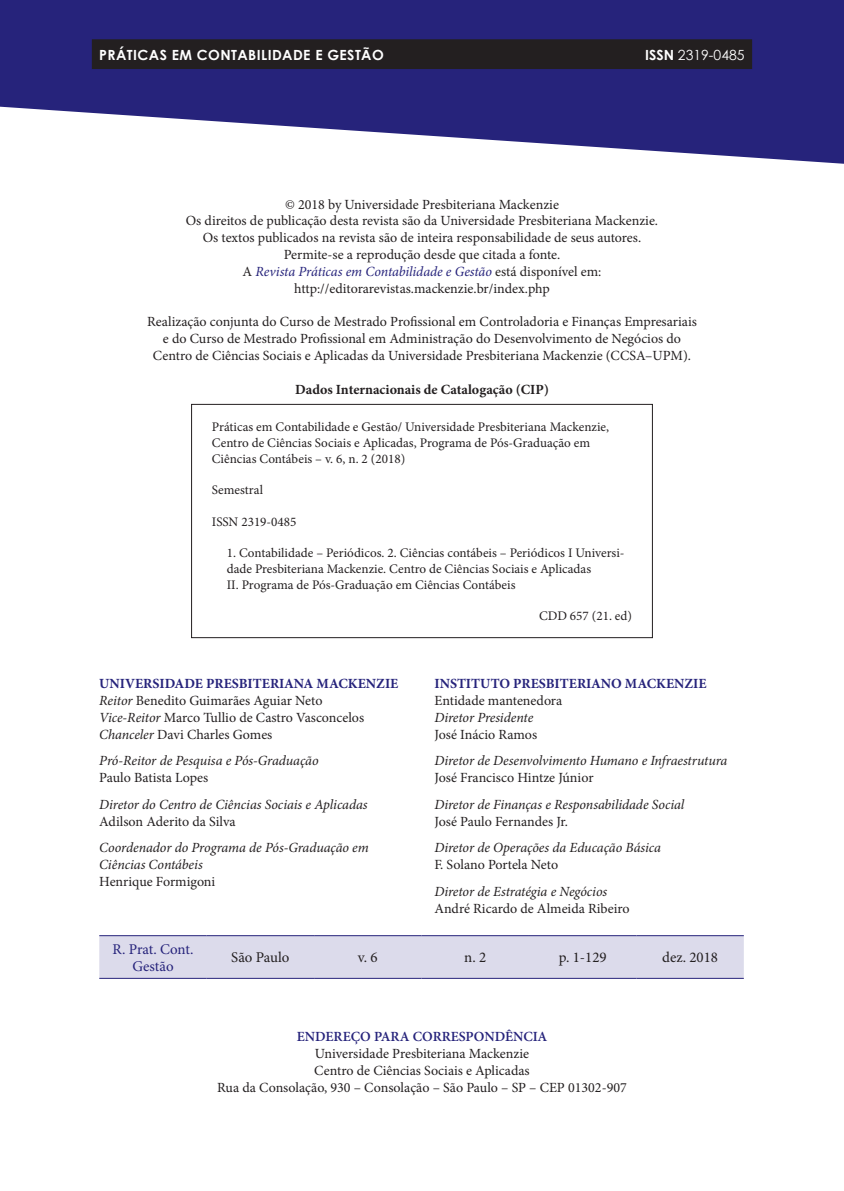
<style>
.page{position:relative;width:844px;height:1191px;background:#fff}
.page>*{position:absolute;margin:0;border:0;box-sizing:border-box;transform-origin:0 0}
.t1{font:14.88px "Minion Pro";color:#231f20}
.t2{font:14.88px/17.8px "Minion Pro";color:#26237b;text-align:center}
.t3{font:14px/16.8px "Minion Pro";letter-spacing:-.005em;color:#231f20;text-align:center}
.t4{font:italic 14px/16.8px "Minion Pro";letter-spacing:-.005em;color:#231f20}
.t5{font:700 14px "Minion Pro";color:#231f20}
.t6{font:700 14px "Minion Pro";color:#26237b}
.t7{font:700 14px "Century Gothic";letter-spacing:.03em;color:#fff}
.t8{font:600 14px "Minion Pro";color:#26237b}
.t9{font:14px "Century Gothic";color:#fff}
.t10{font:13.12px/15.8px "Minion Pro";color:#231f20}
.s1{font-weight:700}
.s2{font-style:italic;color:#26237b}
.s3{font-weight:700;color:#26237b}
.s4{font-style:italic}
</style>
<div class="page">
<svg style="left:0;top:0;width:843px;height:164px;fill:#26237b"></svg>
<div style="left:92px;top:39px;width:660px;height:30px;background:#231f20"></div>
<div style="left:191px;top:404px;width:461px;height:234px;border:1px solid #231f20"></div>
<div style="left:99px;top:936px;width:644px;height:42px;background:#dcdbeb"></div>
<hr style="left:99px;top:935px;width:108px;height:1px;background:#26237b">
<hr style="left:207px;top:935px;width:107px;height:1px;background:#26237b">
<hr style="left:314px;top:935px;width:107px;height:1px;background:#26237b">
<hr style="left:421px;top:935px;width:108px;height:1px;background:#26237b">
<hr style="left:529px;top:935px;width:107px;height:1px;background:#26237b">
<hr style="left:636px;top:935px;width:107px;height:1px;background:#26237b">
<hr style="left:99px;top:978px;width:108px;height:1px;background:#26237b">
<hr style="left:207px;top:978px;width:107px;height:1px;background:#26237b">
<hr style="left:314px;top:978px;width:107px;height:1px;background:#26237b">
<hr style="left:421px;top:978px;width:108px;height:1px;background:#26237b">
<hr style="left:529px;top:978px;width:107px;height:1px;background:#26237b">
<hr style="left:636px;top:978px;width:107px;height:1px;background:#26237b">
<p class="t7" style="left:99px;top:44px;width:286px">PRÁTICAS EM CONTABILIDADE E GESTÃO</p>
<p class="t9" style="left:645px;top:45px;width:101px"><span class="s1">ISSN</span> 2319-0485</p>
<p class="t3" style="left:186px;top:196px;width:473px">© 2018 by Universidade Presbiteriana Mackenzie<br>Os direitos de publicação desta revista são da Universidade Presbiteriana Mackenzie.<br>Os textos publicados na revista são de inteira responsabilidade de seus autores.<br>Permite‑se a reprodução desde que citada a fonte.<br>A <span class="s2">Revista Práticas em Contabilidade e Gestão</span> está disponível em: http://editorarevistas.mackenzie.br/index.php</p>
<p class="t3" style="left:147px;top:313px;width:551px">Realização conjunta do Curso de Mestrado Profissional em Controladoria e Finanças Empresariais e do Curso de Mestrado Profissional em Administração do Desenvolvimento de Negócios do<br>Centro de Ciências Sociais e Aplicadas da Universidade Presbiteriana Mackenzie (CCSA–UPM).</p>
<p class="t5" style="left:295px;top:379px;width:255px">Dados Internacionais de Catalogação (CIP)</p>
<p class="t10" style="left:212px;top:419px;width:398px">Práticas em Contabilidade e Gestão/ Universidade Presbiteriana Mackenzie,<br>Centro de Ciências Sociais e Aplicadas, Programa de Pós‑Graduação em<br>Ciências Contábeis – v. 6, n. 2 (2018)</p>
<p class="t10" style="left:212px;top:482px;width:53px">Semestral</p>
<p class="t10" style="left:212px;top:514px;width:86px">ISSN 2319‑0485</p>
<p class="t10" style="left:227px;top:545px;width:399px">1. Contabilidade – Periódicos. 2. Ciências contábeis – Periódicos I Universi‑ dade Presbiteriana Mackenzie. Centro de Ciências Sociais e Aplicadas<br>II. Programa de Pós‑Graduação em Ciências Contábeis</p>
<p class="t10" style="left:539px;top:608px;width:94px">CDD 657 (21. ed)</p>
<p class="t3" style="left:99px;top:675px;width:300px;text-align:left"><span class="s3">UNIVERSIDADE PRESBITERIANA MACKENZIE </span><span class="s4">Reitor</span> Benedito Guimarães Aguiar Neto<br><span class="s4">Vice‑Reitor</span> Marco Tullio de Castro Vasconcelos <span class="s4">Chanceler</span> Davi Charles Gomes</p>
<p class="t4" style="left:99px;top:752px;width:221px">Pró‑Reitor de Pesquisa e Pós‑Graduação</p>
<p class="t3" style="left:99px;top:769px;width:111px">Paulo Batista Lopes</p>
<p class="t4" style="left:99px;top:796px;width:270px">Diretor do Centro de Ciências Sociais e Aplicadas</p>
<p class="t3" style="left:99px;top:813px;width:138px">Adilson Aderito da Silva</p>
<p class="t4" style="left:99px;top:839px;width:271px">Coordenador do Programa de Pós‑Graduação em<br>Ciências Contábeis</p>
<p class="t3" style="left:99px;top:873px;width:118px">Henrique Formigoni</p>
<p class="t6" style="left:434px;top:674px;width:274px">INSTITUTO PRESBITERIANO MACKENZIE</p>
<p class="t3" style="left:434px;top:692px;width:129px">Entidade mantenedora</p>
<p class="t4" style="left:434px;top:709px;width:100px">Diretor Presidente</p>
<p class="t3" style="left:434px;top:725px;width:104px">José Inácio Ramos</p>
<p class="t4" style="left:434px;top:752px;width:294px">Diretor de Desenvolvimento Humano e Infraestrutura</p>
<p class="t3" style="left:434px;top:769px;width:161px">José Francisco Hintze Júnior</p>
<p class="t4" style="left:434px;top:796px;width:251px">Diretor de Finanças e Responsabilidade Social</p>
<p class="t3" style="left:434px;top:813px;width:135px">José Paulo Fernandes Jr.</p>
<p class="t4" style="left:434px;top:839px;width:228px">Diretor de Operações da Educação Básica</p>
<p class="t3" style="left:434px;top:856px;width:125px">F. Solano Portela Neto</p>
<p class="t4" style="left:434px;top:883px;width:174px">Diretor de Estratégia e Negócios</p>
<p class="t3" style="left:434px;top:900px;width:197px">André Ricardo de Almeida Ribeiro</p>
<p class="t2" style="left:112px;top:940px;width:82px">R. Prat. Cont.<br>Gestão</p>
<p class="t1" style="left:231px;top:947px;width:60px">São Paulo</p>
<p class="t1" style="left:358px;top:947px;width:21px">v. 6</p>
<p class="t1" style="left:464px;top:947px;width:24px">n. 2</p>
<p class="t1" style="left:558px;top:947px;width:49px">p. 1‑129</p>
<p class="t1" style="left:662px;top:947px;width:57px">dez. 2018</p>
<p class="t8" style="left:297px;top:1027px;width:252px">ENDEREÇO PARA CORRESPONDÊNCIA</p>
<p class="t3" style="left:217px;top:1045px;width:411px">Universidade Presbiteriana Mackenzie<br>Centro de Ciências Sociais e Aplicadas<br>Rua da Consolação, 930 – Consolação – São Paulo – SP – CEP 01302‑907</p>
</div>
